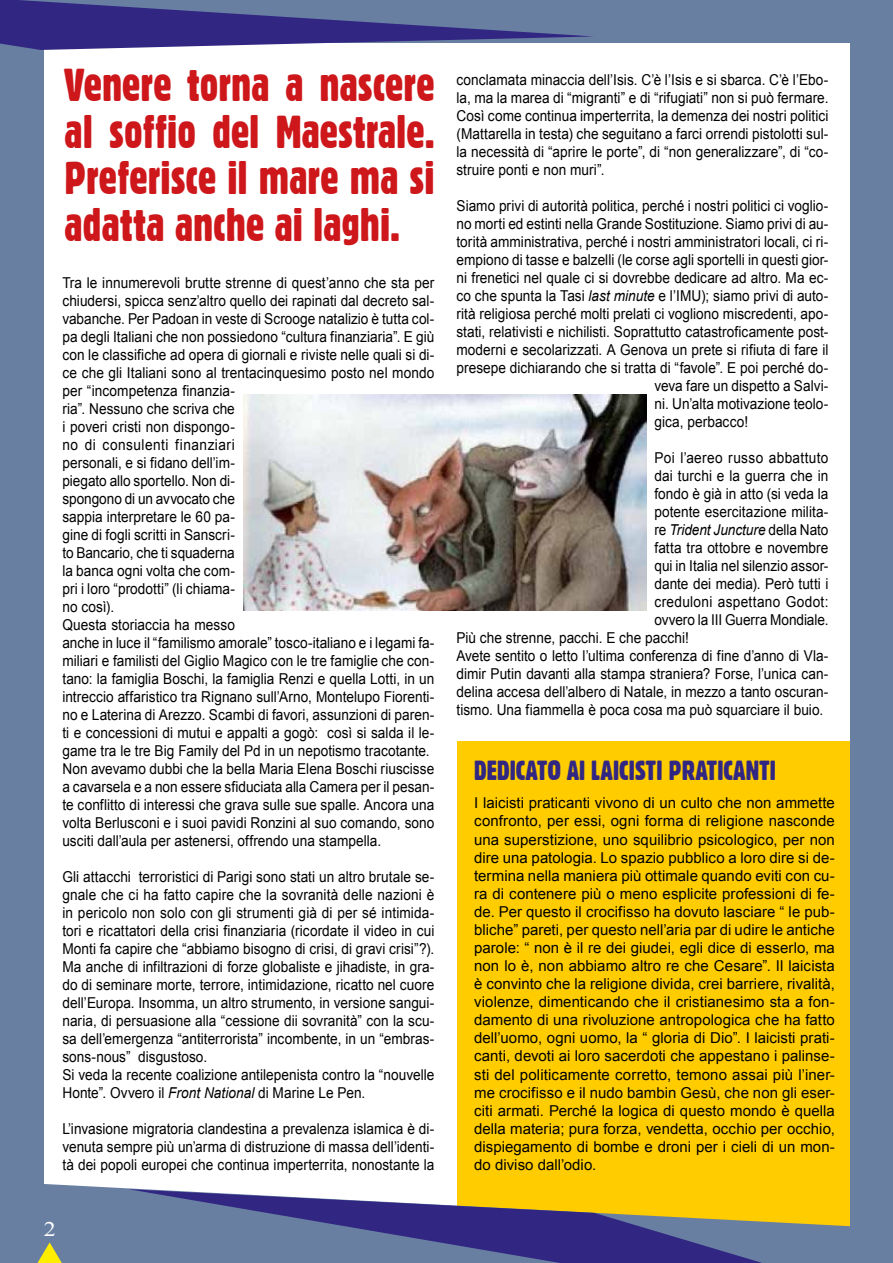
<style>
.page{position:relative;width:893px;height:1263px;background:#fff}
.page>*{position:absolute;margin:0;border:0;box-sizing:border-box;transform-origin:0 0}
.t1{font:45px/46.5px "Gothic 821 Condensed BT";letter-spacing:-.005em;color:#cd171a;text-align:justify}
.t2{font:27px "Gothic 821 Condensed BT";color:#312783}
.t3{font:20.7px "Times New Roman";color:#fff;scale:1.16 1}
.t4{font:15px/18px "Arial";letter-spacing:.005em;color:#000;scale:.91 1}
.t5{font:15px/18px "Arial";letter-spacing:.005em;color:#000;text-align:justify}
.t6{font:15px "Arial";letter-spacing:.025em;color:#000;scale:.91 1}
.t7{font:italic 15px "Arial";letter-spacing:-.005em;color:#000;scale:.91 1}
.s1{font-style:italic}
.s2{color:#000}
.s3{font-style:normal}
</style>
<div class="page">
<div style="left:457px;top:742px;width:393px;height:488px;background:#fc0"></div>
<div style="left:850px;top:0;width:43px;height:1263px;background:#697fa2"></div>
<div style="left:0;top:0;width:893px;height:43px;background:#697fa2"></div>
<div style="left:0;top:0;width:43px;height:1263px;background:#697fa2"></div>
<svg style="left:43px;top:1182px;width:807px;height:81px;fill:#697fa2"></svg>
<svg style="left:128px;top:1189px;width:634px;height:74px"></svg>
<svg style="left:0;top:0;width:593px;height:50px"></svg>
<svg style="left:37px;top:1242px;width:54px;height:21px"></svg>
<img style="left:243px;top:394px;width:404px;height:217px">
<h1 class="t1" style="left:64px;top:62px;width:372px">Venere torna a nascere al soffio del Maestrale.<br>Preferisce il mare ma si adatta anche ai laghi.</h1>
<p class="t4" style="left:62px;top:274px;width:410px">Tra le innumerevoli brutte strenne di quest’anno che sta per chiudersi, spicca senz’altro quello dei rapinati dal decreto sal&shy;vabanche. Per Padoan in veste di Scrooge natalizio è tutta col&shy;pa degli Italiani che non possiedono “cultura finanziaria”. E giù con le classifiche ad opera di giornali e riviste nelle quali si di&shy;ce che gli Italiani sono al trentacinquesimo posto nel mondo per “incompetenza finanzia-<br>ria”. Nessuno che scriva che<br>i poveri cristi non dispongo-<br>no di consulenti finanziari<br>personali, e si fidano dell’im-<br>piegato allo sportello. Non di-<br>spongono di un avvocato che<br>sappia interpretare le 60 pa-<br>gine di fogli scritti in Sanscri-<br>to Bancario, che ti squaderna<br>la banca ogni volta che com-<br>pri i loro “prodotti” (li chiama-<br>no così).<br>Questa storiaccia ha messo<br>anche in luce il “familismo amorale” tosco-italiano e i legami fa&shy;miliari e familisti del Giglio Magico con le tre famiglie che con&shy;tano: la famiglia Boschi, la famiglia Renzi e quella Lotti, in un intreccio affaristico tra Rignano sull’Arno, Montelupo Fiorenti&shy;no e Laterina di Arezzo. Scambi di favori, assunzioni di paren&shy;ti e concessioni di mutui e appalti a gogò: così si salda il le&shy;game tra le tre Big Family del Pd in un nepotismo tracotante.<br>Non avevamo dubbi che la bella Maria Elena Boschi riuscisse a cavarsela e a non essere sfiduciata alla Camera per il pesan&shy;te conflitto di interessi che grava sulle sue spalle. Ancora una volta Berlusconi e i suoi pavidi Ronzini al suo comando, sono usciti dall’aula per astenersi, offrendo una stampella.</p>
<p class="t4" style="left:62px;top:868px;width:410px">Gli attacchi terroristici di Parigi sono stati un altro brutale se&shy;gnale che ci ha fatto capire che la sovranità delle nazioni è in pericolo non solo con gli strumenti già di per sé intimida&shy;tori e ricattatori della crisi finanziaria (ricordate il video in cui Monti fa capire che “abbiamo bisogno di crisi, di gravi crisi”?).<br>Ma anche di infiltrazioni di forze globaliste e jihadiste, in gra&shy;do di seminare morte, terrore, intimidazione, ricatto nel cuore dell’Europa. Insomma, un altro strumento, in versione sangui&shy;naria, di persuasione alla “cessione dii sovranità” con la scu&shy;sa dell’emergenza “antiterrorista” incombente, in un “embras&shy;sons-nous” disgustoso.<br>Si veda la recente coalizione antilepenista contro la “nouvelle Honte”. Ovvero il <span class="s1">Front National</span> di Marine Le Pen.</p>
<p class="t4" style="left:62px;top:1120px;width:410px;text-align:justify">L’invasione migratoria clandestina a prevalenza islamica è di&shy;venuta sempre più un’arma di distruzione di massa dell’identi&shy;tà dei popoli europei che continua imperterrita, nonostante la</p>
<h3 class="t3" style="left:44px;top:1215px;width:38px">2 <span class="s2">2</span></h3>
<p class="t4" style="left:456px;top:71px;width:410px;text-align:justify">conclamata minaccia dell’Isis. C’è l’Isis e si sbarca. C’è l’Ebo&shy;la, ma la marea di “migranti” e di “rifugiati” non si può fermare.<br>Così come continua imperterrita, la demenza dei nostri politici (Mattarella in testa) che seguitano a farci orrendi pistolotti sul&shy;la necessità di “aprire le porte”, di “non generalizzare”, di “co&shy;struire ponti e non muri”.</p>
<p class="t4" style="left:456px;top:197px;width:410px">Siamo privi di autorità politica, perché i nostri politici ci voglio-</p>
<p class="t4" style="left:456px;top:215px;width:410px">no morti ed estinti nella Grande Sostituzione. Siamo privi di au-</p>
<p class="t4" style="left:456px;top:233px;width:410px">torità amministrativa, perché i nostri amministratori locali, ci ri-</p>
<p class="t4" style="left:456px;top:251px;width:410px">empiono di tasse e balzelli (le corse agli sportelli in questi gior-</p>
<p class="t4" style="left:456px;top:269px;width:410px">ni frenetici nel quale ci si dovrebbe dedicare ad altro. Ma ec-</p>
<p class="t4" style="left:456px;top:287px;width:410px">co che spunta la Tasi <span class="s1">last minute</span> e l’IMU); siamo privi di auto-</p>
<p class="t4" style="left:456px;top:305px;width:410px">rità religiosa perché molti prelati ci vogliono miscredenti, apo-</p>
<p class="t4" style="left:456px;top:323px;width:410px">stati, relativisti e nichilisti. Soprattutto catastroficamente post-</p>
<p class="t4" style="left:456px;top:341px;width:410px">moderni e secolarizzati. A Genova un prete si rifiuta di fare il</p>
<p class="t4" style="left:456px;top:359px;width:410px">presepe dichiarando che si tratta di “favole”. E poi perché do-</p>
<p class="t4" style="left:654px;top:377px;width:193px">veva fare un dispetto a Salvi-</p>
<p class="t4" style="left:654px;top:395px;width:193px">ni. Un’alta motivazione teolo-</p>
<p class="t4" style="left:654px;top:413px;width:104px">gica, perbacco!</p>
<p class="t6" style="left:654px;top:448px;width:193px">Poi l’aereo russo abbattuto</p>
<p class="t4" style="left:654px;top:467px;width:193px">dai turchi e la guerra che in</p>
<p class="t4" style="left:654px;top:485px;width:193px">fondo è già in atto (si veda la</p>
<p class="t4" style="left:654px;top:503px;width:193px">potente esercitazione milita-</p>
<p class="t7" style="left:654px;top:520px;width:193px"><span class="s3">re</span> Trident Juncture <span class="s3">della Nato</span></p>
<p class="t4" style="left:654px;top:539px;width:193px">fatta tra ottobre e novembre</p>
<p class="t4" style="left:654px;top:557px;width:193px">qui in Italia nel silenzio assor-</p>
<p class="t4" style="left:654px;top:575px;width:193px">dante dei media). Però tutti i</p>
<p class="t6" style="left:654px;top:592px;width:193px">creduloni aspettano Godot:</p>
<p class="t4" style="left:654px;top:611px;width:193px">ovvero la III Guerra Mondiale.</p>
<p class="t4" style="left:456px;top:629px;width:257px">Più che strenne, pacchi. E che pacchi!</p>
<p class="t4" style="left:456px;top:647px;width:410px">Avete sentito o letto l’ultima conferenza di fine d’anno di Vla-</p>
<p class="t4" style="left:456px;top:665px;width:410px">dimir Putin davanti alla stampa straniera? Forse, l’unica can-</p>
<p class="t4" style="left:456px;top:683px;width:410px">delina accesa dell’albero di Natale, in mezzo a tanto oscuran-</p>
<p class="t4" style="left:456px;top:701px;width:405px">tismo. Una fiammella è poca cosa ma può squarciare il buio.</p>
<h2 class="t2" style="left:474px;top:754px;width:303px">DEDICATO AI LAICISTI PRATICANTI</h2>
<p class="t5" style="left:474px;top:794px;width:362px">I laicisti praticanti vivono di un culto che non ammette confronto, per essi, ogni forma di religione nasconde una superstizione, uno squilibrio psicologico, per non dire una patologia. Lo spazio pubblico a loro dire si de&shy;termina nella maniera più ottimale quando eviti con cu&shy;ra di contenere più o meno esplicite professioni di fe&shy;de. Per questo il crocifisso ha dovuto lasciare “ le pub&shy;bliche” pareti, per questo nell’aria par di udire le antiche parole: “ non è il re dei giudei, egli dice di esserlo, ma non lo è, non abbiamo altro re che Cesare”. Il laicista è convinto che la religione divida, crei barriere, rivalità, violenze, dimenticando che il cristianesimo sta a fon&shy;damento di una rivoluzione antropologica che ha fatto dell’uomo, ogni uomo, la “ gloria di Dio”. I laicisti prati&shy;canti, devoti ai loro sacerdoti che appestano i palinse&shy;sti del politicamente corretto, temono assai più l’iner&shy;me crocifisso e il nudo bambin Gesù, che non gli eser&shy;citi armati. Perché la logica di questo mondo è quella della materia; pura forza, vendetta, occhio per occhio, dispiegamento di bombe e droni per i cieli di un mon&shy;do diviso dall’odio.</p>
</div>
